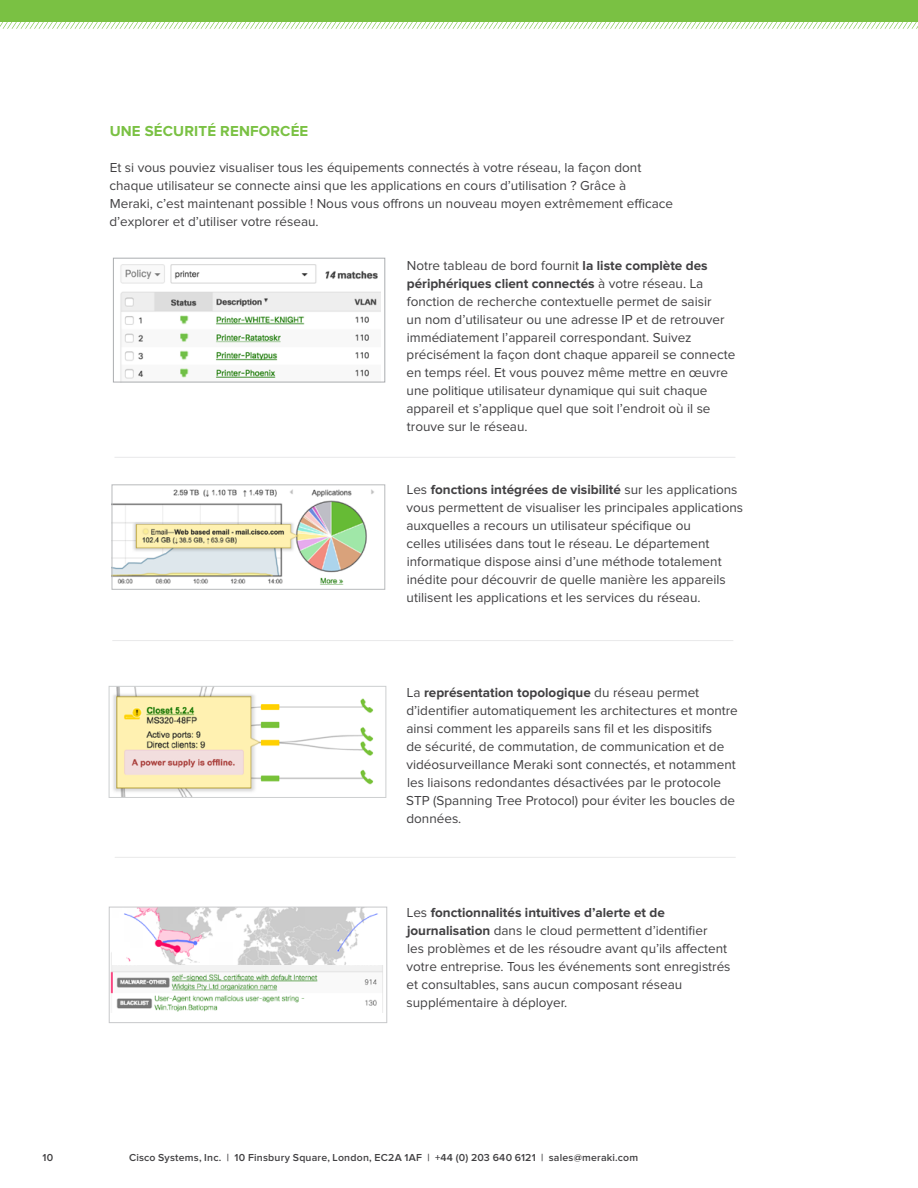
<style>
.page{position:relative;width:918px;height:1188px;background:#fff}
.page>*{position:absolute;margin:0;border:0;box-sizing:border-box;transform-origin:0 0}
.t1{font:700 15px "Proxima Nova";letter-spacing:.01em;color:#7ac143}
.t2{font:13.5px/18px "Proxima Nova";color:#414042}
.t3{font:600 10.5px "Proxima Nova";letter-spacing:.02em;color:#414042}
.s1{font-weight:700}
</style>
<div class="page">
<img style="left:120px;top:264px;width:260px;height:116px">
<div style="left:113px;top:258px;width:272px;height:124px;border:1px solid #abadb0"></div>
<img style="left:114px;top:489px;width:260px;height:96px">
<div style="left:112px;top:484px;width:273px;height:106px;border:1px solid #b8babc"></div>
<hr style="left:114px;top:457px;width:621px;height:1px;background:#e9e9ea">
<hr style="left:112px;top:640px;width:621px;height:1px;background:#e9e9ea">
<img style="left:113px;top:688px;width:261px;height:108px">
<div style="left:109px;top:686px;width:277px;height:112px;border:1px solid #cdcfd0"></div>
<hr style="left:115px;top:857px;width:621px;height:1px;background:#e9e9ea">
<img style="left:111px;top:937px;width:277px;height:75px">
<img style="left:113px;top:909px;width:272px;height:56px">
<div style="left:109px;top:907px;width:278px;height:116px;border:1px solid #c7c8ca"></div>
<div style="left:0;top:0;width:918px;height:22px;background:#7ac143"></div>
<svg style="left:0;top:22px;width:918px;height:7px"></svg>
<p class="t1" style="left:110px;top:123px;width:200px">UNE SÉCURITÉ RENFORCÉE</p>
<p class="t2" style="left:109px;top:159px;width:565px">Et si vous pouviez visualiser tous les équipements connectés à votre réseau, la façon dont chaque utilisateur se connecte ainsi que les applications en cours d’utilisation ? Grâce à<br>Meraki, c’est maintenant possible ! Nous vous offrons un nouveau moyen extrêmement efficace d’explorer et d’utiliser votre réseau.</p>
<p class="t2" style="left:406px;top:256px;width:330px">Notre tableau de bord fournit <span class="s1">la liste complète des périphériques client connectés</span> à votre réseau. La fonction de recherche contextuelle permet de saisir<br>un nom d’utilisateur ou une adresse IP et de retrouver immédiatement l’appareil correspondant. Suivez précisément la façon dont chaque appareil se connecte en temps réel. Et vous pouvez même mettre en œuvre une politique utilisateur dynamique qui suit chaque appareil et s’applique quel que soit l’endroit où il se trouve sur le réseau.</p>
<p class="t2" style="left:406px;top:481px;width:338px">Les <span class="s1">fonctions intégrées de visibilité</span> sur les applications vous permettent de visualiser les principales applications auxquelles a recours un utilisateur spécifique ou<br>celles utilisées dans tout le réseau. Le département informatique dispose ainsi d’une méthode totalement inédite pour découvrir de quelle manière les appareils utilisent les applications et les services du réseau.</p>
<p class="t2" style="left:406px;top:684px;width:333px">La <span class="s1">représentation topologique</span> du réseau permet d’identifier automatiquement les architectures et montre ainsi comment les appareils sans fil et les dispositifs<br>de sécurité, de commutation, de communication et de vidéosurveillance Meraki sont connectés, et notamment les liaisons redondantes désactivées par le protocole STP (Spanning Tree Protocol) pour éviter les boucles de données.</p>
<p class="t2" style="left:406px;top:904px;width:326px">Les <span class="s1">fonctionnalités intuitives d’alerte et de journalisation</span> dans le cloud permettent d’identifier<br>les problèmes et de les résoudre avant qu’ils affectent votre entreprise. Tous les événements sont enregistrés et consultables, sans aucun composant réseau supplémentaire à déployer.</p>
<p class="t3" style="left:43px;top:1152px;width:12px">10</p>
<p class="t3" style="left:129px;top:1151px;width:511px">Cisco Systems, Inc. | 10 Finsbury Square, London, EC2A 1AF | +44 (0) 203 640 6121 | sales@meraki.com</p>
</div>
